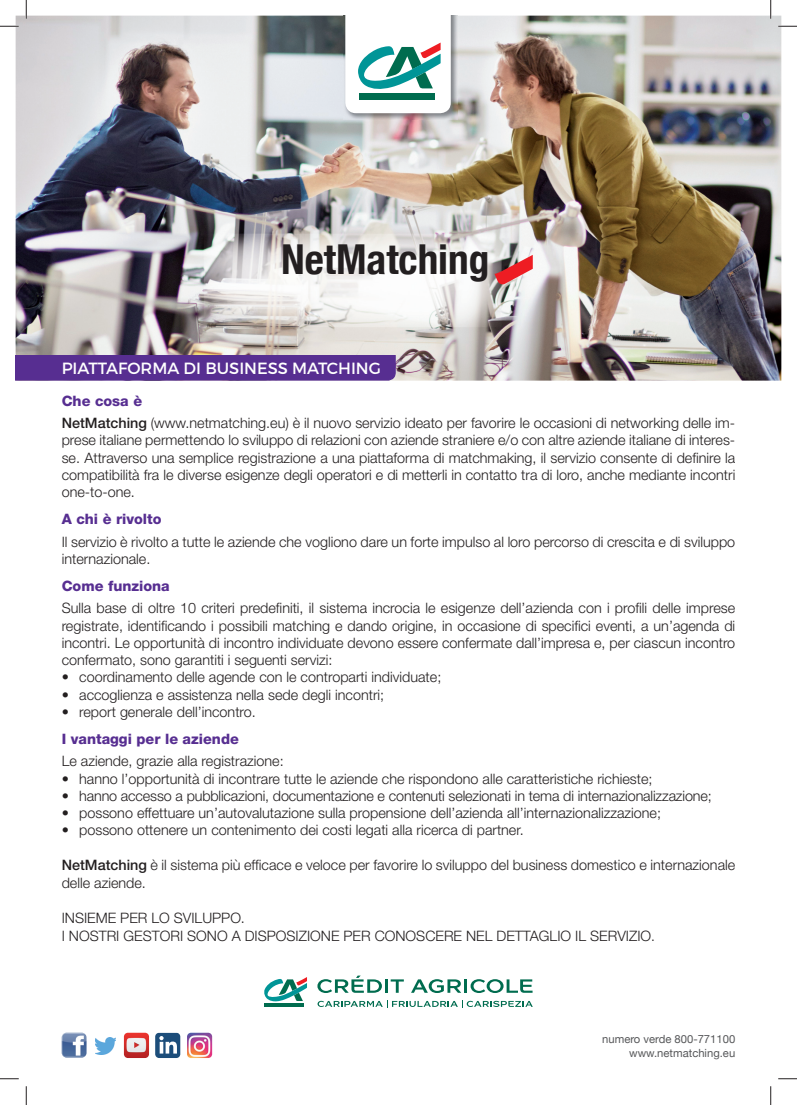
<style>
.page{position:relative;width:797px;height:1105px;background:#fff}
.page>*{position:absolute;margin:0;border:0;box-sizing:border-box;transform-origin:0 0}
.t1{font:700 condensed 41.25px "Helvetica Neue";color:#231f20}
.t2{font:16.25px "Montserrat";color:#fff}
.t3{font:300 14.38px/17.2px "Helvetica Neue";color:#231f20}
.t4{font:800 14.38px "Helvetica Neue";color:#572e91}
.t5{font:11.25px/13.5px "Helvetica Neue";color:#57585a;text-align:right}
.s1{font-weight:800;color:#572e91}
.s2{font-weight:500}
.s3{font-size:13.75px}
</style>
<div class="page">
<img style="left:16px;top:16px;width:765px;height:365px">
<img style="left:344px;top:16px;width:113px;height:104px">
<svg style="left:345px;top:16px;width:106px;height:97px"></svg>
<svg style="left:16px;top:354px;width:380px;height:27px;background:#5d3593"></svg>
<hr style="left:265px;top:1003px;width:39px;height:4px;background:#006c4f">
<svg style="left:264px;top:977px;width:43px;height:27px"></svg>
<svg style="left:317px;top:975px;width:65px;height:18px"></svg>
<hr style="left:385px;top:979px;width:3px;height:14px;background:#006c4f">
<svg style="left:390px;top:979px;width:14px;height:14px"></svg>
<svg style="left:411px;top:979px;width:50px;height:14px"></svg>
<hr style="left:464px;top:979px;width:3px;height:14px;background:#006c4f">
<svg style="left:470px;top:979px;width:62px;height:14px"></svg>
<svg style="left:317px;top:1000px;width:216px;height:8px"></svg>
<img style="left:62px;top:1033px;width:25px;height:25px;border-radius:5px">
<img style="left:95px;top:1037px;width:21px;height:17px">
<img style="left:124px;top:1033px;width:25px;height:25px;border-radius:4px">
<img style="left:187px;top:1033px;width:25px;height:25px;border-radius:4px">
<svg style="left:155px;top:1033px;width:25px;height:25px"></svg>
<svg style="left:494px;top:255px;width:39px;height:30px"></svg>
<svg style="left:0;top:25px;width:19px;height:2px"></svg>
<svg style="left:778px;top:25px;width:19px;height:2px"></svg>
<svg style="left:0;top:1078px;width:19px;height:1px"></svg>
<svg style="left:778px;top:1078px;width:19px;height:1px"></svg>
<svg style="left:25px;top:0;width:2px;height:19px"></svg>
<svg style="left:25px;top:1086px;width:2px;height:19px"></svg>
<svg style="left:770px;top:0;width:1px;height:19px"></svg>
<svg style="left:770px;top:1086px;width:1px;height:19px"></svg>
<h1 class="t1" style="left:281px;top:234px;width:209px">NetMatching</h1>
<p class="t2" style="left:62px;top:358px;width:321px">PIATTAFORMA DI BUSINESS MATCHING</p>
<p class="t3" style="left:62px;top:391px;width:675px;line-height:22.2px"><span class="s1">Che cosa è<br></span><span class="s2">NetMatching</span> (www.netmatching.eu) è il nuovo servizio ideato per favorire le occasioni di networking delle im-</p>
<p class="t3" style="left:62px;top:433px;width:675px;text-align:justify">prese italiane permettendo lo sviluppo di relazioni con aziende straniere e/o con altre aziende italiane di interes&shy;se. Attraverso una semplice registrazione a una piattaforma di matchmaking, il servizio consente di definire la compatibilità fra le diverse esigenze degli operatori e di metterli in contatto tra di loro, anche mediante incontri one-to-one.</p>
<p class="t4" style="left:62px;top:514px;width:101px">A chi è rivolto</p>
<p class="t3" style="left:62px;top:534px;width:675px">Il servizio è rivolto a tutte le aziende che vogliono dare un forte impulso al loro percorso di crescita e di sviluppo internazionale.</p>
<p class="t4" style="left:62px;top:581px;width:110px">Come funziona</p>
<p class="t3" style="left:62px;top:601px;width:675px;text-align:justify">Sulla base di oltre 10 criteri predefiniti, il sistema incrocia le esigenze dell’azienda con i profili delle imprese registrate, identificando i possibili matching e dando origine, in occasione di specifici eventi, a un’agenda di incontri. Le opportunità di incontro individuate devono essere confermate dall’impresa e, per ciascun incontro confermato, sono garantiti i seguenti servizi:</p>
<p class="t3" style="left:62px;top:670px;width:381px">• coordinamento delle agende con le controparti individuate;</p>
<p class="t3" style="left:62px;top:687px;width:324px">• accoglienza e assistenza nella sede degli incontri;</p>
<p class="t3" style="left:62px;top:704px;width:196px">• report generale dell’incontro.</p>
<p class="t4" style="left:62px;top:734px;width:179px">I vantaggi per le aziende</p>
<p class="t3" style="left:62px;top:754px;width:223px">Le aziende, grazie alla registrazione:</p>
<p class="t3" style="left:62px;top:771px;width:592px">• hanno l’opportunità di incontrare tutte le aziende che rispondono alle caratteristiche richieste;</p>
<p class="t3" style="left:62px;top:788px;width:651px">• hanno accesso a pubblicazioni, documentazione e contenuti selezionati in tema di internazionalizzazione;</p>
<p class="t3" style="left:62px;top:806px;width:601px">• possono effettuare un’autovalutazione sulla propensione dell’azienda all’internazionalizzazione;</p>
<p class="t3" style="left:62px;top:823px;width:463px">• possono ottenere un contenimento dei costi legati alla ricerca di partner.</p>
<p class="t3" style="left:62px;top:857px;width:675px;line-height:18px"><span class="s2">NetMatching</span> è il sistema più efficace e veloce per favorire lo sviluppo del business domestico e internazionale delle aziende.</p>
<p class="t3" style="left:62px;top:910px;width:595px;line-height:18px">INSIEME PER LO SVILUPPO.<br>I NOSTRI GESTORI SONO A DISPOSIZIONE PER CONOSCERE NEL DETTAGLIO IL SERVIZIO<span class="s3">.</span></p>
<p class="t5" style="left:602px;top:1032px;width:134px">numero verde 800-771100 www.netmatching.eu</p>
</div>
